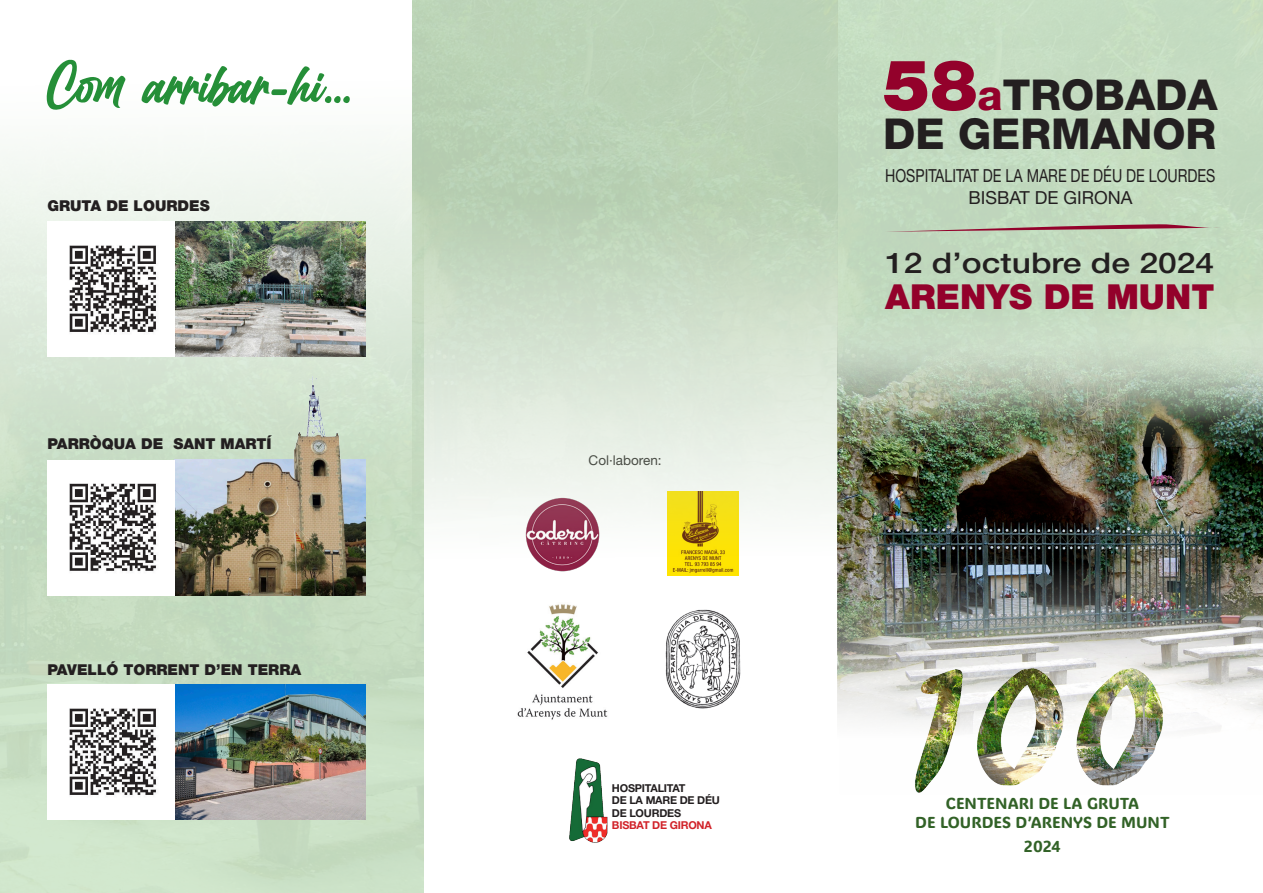
<style>
.page{position:relative;width:1263px;height:893px;background:#fff}
.page>*{position:absolute;margin:0;border:0;box-sizing:border-box;transform-origin:0 0}
.t1{font:58.5px "Billion Dreams";color:#258f38}
.t2{font:800 42.6px "Helvetica Neue";color:#231f20}
.t3{font:900 34.5px "Helvetica Neue";color:#93012b}
.t4{font:500 28.5px "Helvetica Neue";color:#231f20;scale:1.18 1}
.t5{font:18px "Helvetica Neue";color:#231f20;scale:.79 1}
.t6{font:18px "Helvetica Neue";color:#231f20}
.t7{font:15.75px "AD La M Display";color:#326227}
.t8{font:900 15px "Helvetica Neue";color:#231f20}
.t9{font:13.5px "Helvetica Neue";color:#231f20}
.t10{font:700 10.8px "Helvetica Neue";letter-spacing:-.02em;color:#231f20}
.t11{font:700 10.8px "Helvetica Neue";letter-spacing:-.02em;color:#d1232a}
.s1{font-weight:900;font-size:70.65px;color:#93012b}
.s2{font-size:42.45px;color:#93012b}
</style>
<div class="page">
<img style="left:0;top:145px;width:423px;height:748px">
<img style="left:838px;top:446px;width:425px;height:347px">
<img style="left:838px;top:0;width:425px;height:446px">
<img style="left:569px;top:758px;width:39px;height:85px">
<img style="left:517px;top:680px;width:91px;height:40px">
<img style="left:666px;top:680px;width:74px;height:28px">
<img style="left:913px;top:668px;width:251px;height:124px">
<svg style="left:885px;top:224px;width:335px;height:8px;background:#b49b94"></svg>
<img style="left:412px;top:0;width:426px;height:680px">
<img style="left:175px;top:222px;width:190px;height:134px">
<img style="left:175px;top:684px;width:190px;height:136px">
<img style="left:175px;top:376px;width:190px;height:220px">
<div style="left:47px;top:221px;width:128px;height:136px;background:#fff"></div>
<img style="left:69px;top:245px;width:88px;height:88px">
<div style="left:47px;top:684px;width:128px;height:136px;background:#fff"></div>
<img style="left:69px;top:708px;width:88px;height:88px">
<div style="left:47px;top:460px;width:128px;height:136px;background:#fff"></div>
<img style="left:69px;top:483px;width:88px;height:88px">
<p class="t1" style="left:47px;top:43px;width:306px">Com arribar-hi...</p>
<p class="t8" style="left:47px;top:197px;width:164px">GRUTA DE LOURDES</p>
<p class="t8" style="left:47px;top:434px;width:225px">PARRÒQUA DE SANT MARTÍ</p>
<p class="t8" style="left:47px;top:660px;width:255px">PAVELLÓ TORRENT D’EN TERRA</p>
<p class="t9" style="left:589px;top:452px;width:75px">Col·laboren:</p>
<p class="t10" style="left:612px;top:781px;width:75px">HOSPITALITAT</p>
<p class="t10" style="left:612px;top:794px;width:110px">DE LA MARE DE DÉU</p>
<p class="t10" style="left:612px;top:806px;width:71px">DE LOURDES</p>
<p class="t11" style="left:612px;top:818px;width:101px">BISBAT DE GIRONA</p>
<p class="t2" style="left:883px;top:70px;width:336px"><span class="s1">58</span><span class="s2">a</span>TROBADA</p>
<p class="t2" style="left:883px;top:108px;width:335px">DE GERMANOR</p>
<p class="t5" style="left:885px;top:165px;width:420px">HOSPITALITAT DE LA MARE DE DÉU DE LOURDES</p>
<p class="t6" style="left:968px;top:187px;width:166px">BISBAT DE GIRONA</p>
<p class="t4" style="left:885px;top:246px;width:280px">12 d’octubre de 2024</p>
<p class="t3" style="left:885px;top:276px;width:331px">ARENYS DE MUNT</p>
<p class="t7" style="left:946px;top:793px;width:195px">CENTENARI DE LA GRUTA</p>
<p class="t7" style="left:915px;top:812px;width:256px">DE LOURDES D’ARENYS DE MUNT</p>
<p class="t7" style="left:1024px;top:837px;width:39px">2024</p>
</div>
